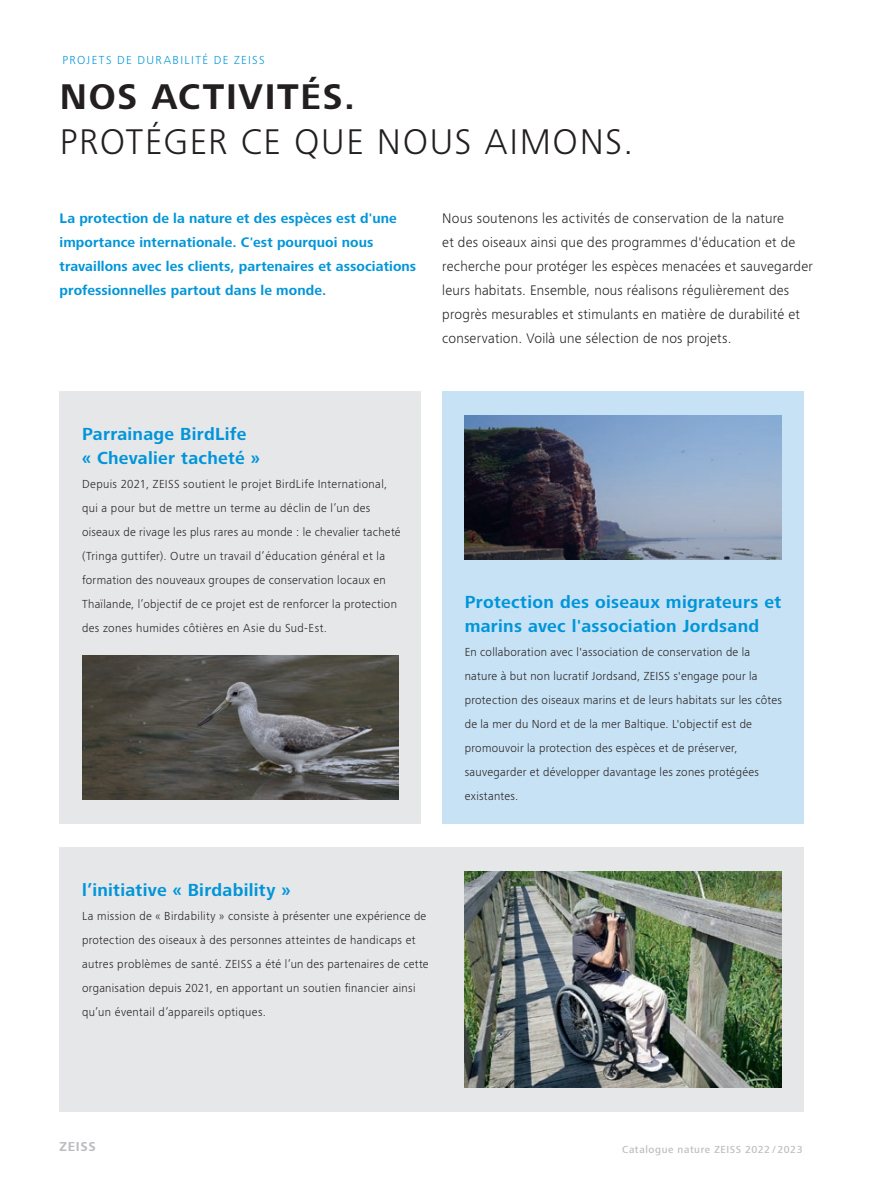
<style>
.page{position:relative;width:893px;height:1187px;background:#fff}
.page>*{position:absolute;margin:0;border:0;box-sizing:border-box;transform-origin:0 0}
.t1{font:300 36.75px "ZEISS Frutiger Next W1 G";letter-spacing:.045em;color:#231f20}
.t2{font:700 36.75px "ZEISS Frutiger Next W1 G";letter-spacing:.045em;color:#231f20}
.t3{font:700 18px/24px "ZEISS Frutiger Next W1 G";letter-spacing:.015em;color:#0095d9}
.t4{font:300 14.25px/24px "ZEISS Frutiger Next W1 G";letter-spacing:.015em;color:#231f20}
.t5{font:700 14.25px/24px "ZEISS Frutiger Next W1 G";letter-spacing:.005em;color:#0095d9}
.t6{font:700 13.35px "ZEISS Frutiger Next W1 G";letter-spacing:.055em;color:#bcbdc0}
.t7{font:300 12px/24px "ZEISS Frutiger Next W1 G";letter-spacing:.025em;color:#231f20}
.t8{font:300 12px "ZEISS Frutiger Next W1 G";letter-spacing:.12em;color:#0095d9}
.t9{font:500 10.5px "ZEISS Frutiger Next W1 G";letter-spacing:.055em;color:#bcbdc0}
</style>
<div class="page">
<div style="left:442px;top:391px;width:362px;height:432px;background:#c7e2f5"></div>
<div style="left:60px;top:391px;width:361px;height:432px;background:#e6e7e9"></div>
<div style="left:60px;top:847px;width:744px;height:264px;background:#e6e7e9"></div>
<img style="left:465px;top:415px;width:316px;height:144px">
<img style="left:465px;top:871px;width:316px;height:216px">
<img style="left:82px;top:655px;width:316px;height:144px">
<p class="t8" style="left:62px;top:52px;width:204px">PROJETS DE DURABILITÉ DE ZEISS</p>
<h1 class="t2" style="left:60px;top:71px;width:297px">NOS ACTIVITÉS.</h1>
<h1 class="t1" style="left:60px;top:116px;width:575px">PROTÉGER CE QUE NOUS AIMONS.</h1>
<p class="t5" style="left:60px;top:206px;width:358px">La protection de la nature et des espèces est d'une importance internationale. C'est pourquoi nous travaillons avec les clients, partenaires et associations professionnelles partout dans le monde.</p>
<p class="t4" style="left:442px;top:206px;width:372px">Nous soutenons les activités de conservation de la nature<br>et des oiseaux ainsi que des programmes d'éducation et de recherche pour protéger les espèces menacées et sauvegarder leurs habitats. Ensemble, nous réalisons régulièrement des progrès mesurables et stimulants en matière de durabilité et conservation. Voilà une sélection de nos projets.</p>
<h2 class="t3" style="left:82px;top:421px;width:179px">Parrainage BirdLife<br>« Chevalier tacheté »</h2>
<p class="t7" style="left:82px;top:471px;width:320px">Depuis 2021, ZEISS soutient le projet BirdLife International, qui a pour but de mettre un terme au déclin de l’un des oiseaux de rivage les plus rares au monde : le chevalier tacheté (Tringa guttifer). Outre un travail d’éducation général et la formation des nouveaux groupes de conservation locaux en Thaïlande, l’objectif de ce projet est de renforcer la protection des zones humides côtières en Asie du Sud-Est.</p>
<h2 class="t3" style="left:465px;top:589px;width:318px">Protection des oiseaux migrateurs et marins avec l'association Jordsand</h2>
<p class="t7" style="left:465px;top:639px;width:319px">En collaboration avec l'association de conservation de la nature à but non lucratif Jordsand, ZEISS s'engage pour la protection des oiseaux marins et de leurs habitats sur les côtes de la mer du Nord et de la mer Baltique. L'objectif est de promouvoir la protection des espèces et de préserver, sauvegarder et développer davantage les zones protégées existantes.</p>
<h2 class="t3" style="left:82px;top:877px;width:210px">l’initiative « Birdability »</h2>
<p class="t7" style="left:82px;top:903px;width:348px">La mission de « Birdability » consiste à présenter une expérience de protection des oiseaux à des personnes atteintes de handicaps et autres problèmes de santé. ZEISS a été l’un des partenaires de cette organisation depuis 2021, en apportant un soutien financier ainsi qu’un éventail d’appareils optiques.</p>
<p class="t6" style="left:60px;top:1137px;width:38px">ZEISS</p>
<p class="t9" style="left:622px;top:1142px;width:182px">Catalogue nature ZEISS 2022 / 2023</p>
</div>
